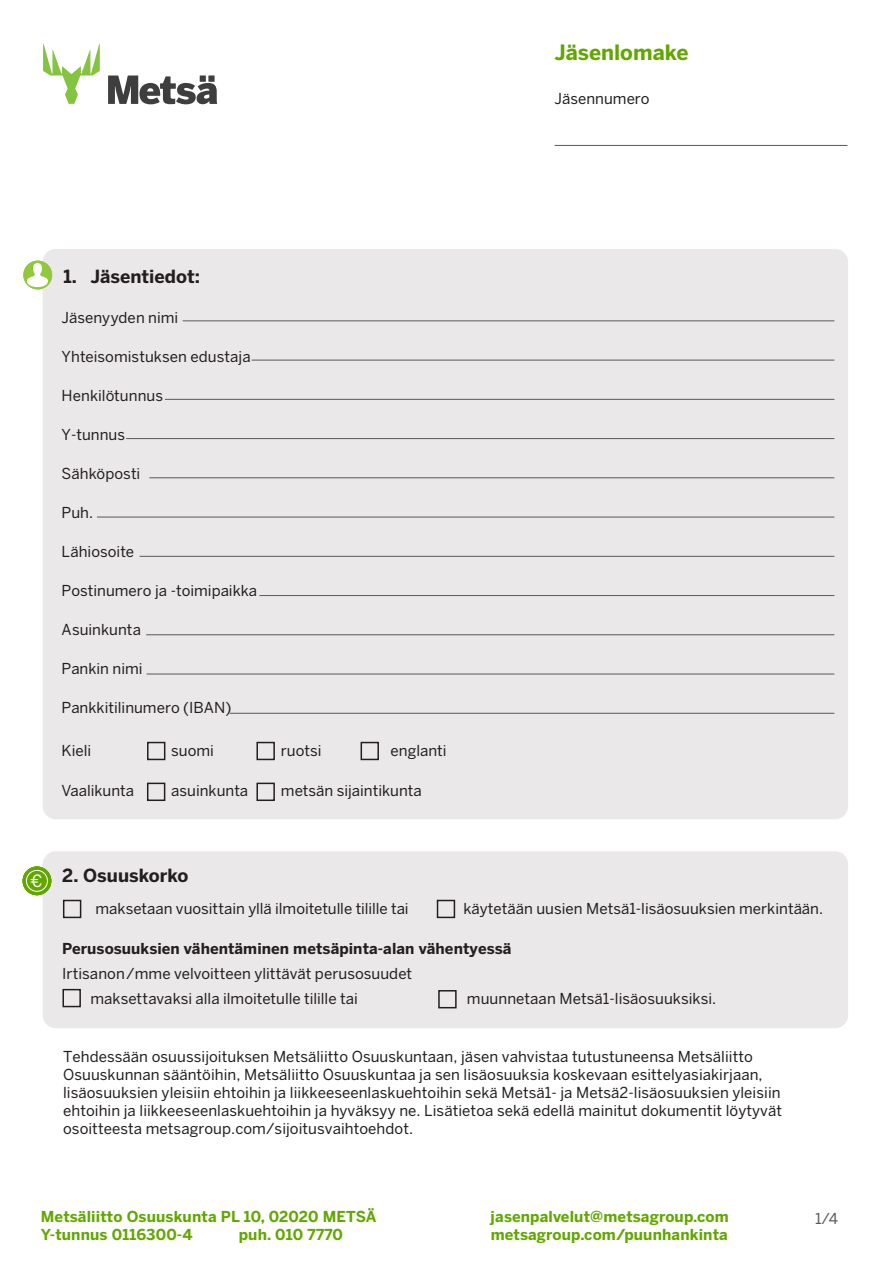
<style>
.page{position:relative;width:893px;height:1263px;background:#fff}
.page>*{position:absolute;margin:0;border:0;box-sizing:border-box;transform-origin:0 0}
.t1{font:700 21px "Benton Sans";color:#62a700}
.t2{font:700 18px "Benton Sans";color:#231f20}
.t3{font:15px/18px "Benton Sans";letter-spacing:.005em;color:#231f20}
.t4{font:700 15px "Benton Sans";letter-spacing:.01em;color:#62a700}
.t5{font:700 15px "Benton Sans";letter-spacing:.005em;color:#231f20}
.t6{font:15px "Benton Sans";color:#58595b}
</style>
<div class="page">
<div style="left:43px;top:249px;width:805px;height:570px;background:#eae8e8;border-radius:13px"></div>
<svg style="left:108px;top:75px;width:109px;height:29px"></svg>
<svg style="left:43px;top:44px;width:57px;height:60px"></svg>
<hr style="left:183px;top:320px;width:651px;height:1px;background:#58595b">
<hr style="left:252px;top:360px;width:582px;height:1px;background:#58595b">
<hr style="left:259px;top:595px;width:575px;height:1px;background:#58595b">
<hr style="left:146px;top:634px;width:688px;height:1px;background:#58595b">
<hr style="left:140px;top:556px;width:694px;height:1px;background:#58595b">
<hr style="left:149px;top:477px;width:685px;height:1px;background:#58595b">
<hr style="left:165px;top:399px;width:669px;height:1px;background:#58595b">
<hr style="left:126px;top:438px;width:708px;height:1px;background:#58595b">
<hr style="left:97px;top:517px;width:737px;height:1px;background:#58595b">
<hr style="left:555px;top:145px;width:292px;height:1px;background:#58595b">
<div style="left:43px;top:851px;width:805px;height:177px;background:#eae8e8;border-radius:13px"></div>
<div style="left:23px;top:867px;width:28px;height:28px;background:#62a700;border-radius:50%"></div>
<div style="left:23px;top:866px;width:28px;height:29px;border:1px solid #62a700;border-radius:50%"></div>
<svg style="left:24px;top:868px;width:25px;height:26px"></svg>
<div style="left:63px;top:900px;width:18px;height:18px;border:2px solid #231f20"></div>
<div style="left:437px;top:900px;width:18px;height:18px;border:2px solid #231f20"></div>
<hr style="left:147px;top:674px;width:687px;height:1px;background:#58595b">
<hr style="left:230px;top:713px;width:604px;height:1px;background:#58595b">
<div style="left:147px;top:742px;width:18px;height:18px;border:2px solid #231f20"></div>
<div style="left:256px;top:742px;width:19px;height:18px;border:2px solid #231f20"></div>
<div style="left:147px;top:783px;width:18px;height:18px;border:2px solid #231f20"></div>
<div style="left:256px;top:783px;width:19px;height:18px;border:2px solid #231f20"></div>
<div style="left:361px;top:742px;width:18px;height:18px;border:2px solid #231f20"></div>
<div style="left:438px;top:990px;width:19px;height:18px;border:2px solid #231f20"></div>
<div style="left:62px;top:989px;width:19px;height:18px;border:2px solid #231f20"></div>
<div style="left:23px;top:261px;width:29px;height:28px;background:#92c83e;border-radius:50%"></div>
<svg style="left:27px;top:263px;width:21px;height:24px"></svg>
<p class="t2" style="left:64px;top:263px;width:138px">1. Jäsentiedot:</p>
<p class="t3" style="left:62px;top:307px;width:118px">Jäsenyyden nimi</p>
<p class="t3" style="left:62px;top:346px;width:191px">Yhteisomistuksen edustaja</p>
<p class="t3" style="left:62px;top:385px;width:103px">Henkilötunnus</p>
<p class="t3" style="left:62px;top:424px;width:65px">Y-tunnus</p>
<p class="t3" style="left:62px;top:463px;width:80px">Sähköposti</p>
<p class="t3" style="left:62px;top:502px;width:33px">Puh.</p>
<p class="t3" style="left:62px;top:541px;width:74px">Lähiosoite</p>
<p class="t3" style="left:62px;top:580px;width:197px">Postinumero ja -toimipaikka</p>
<p class="t3" style="left:62px;top:619px;width:81px">Asuinkunta</p>
<p class="t3" style="left:62px;top:658px;width:83px">Pankin nimi</p>
<p class="t3" style="left:62px;top:697px;width:171px">Pankkitilinumero (IBAN)</p>
<p class="t3" style="left:62px;top:740px;width:31px">Kieli</p>
<p class="t3" style="left:171px;top:740px;width:44px">suomi</p>
<p class="t3" style="left:281px;top:740px;width:42px">ruotsi</p>
<p class="t3" style="left:391px;top:740px;width:57px">englanti</p>
<p class="t3" style="left:62px;top:781px;width:74px">Vaalikunta</p>
<p class="t3" style="left:171px;top:781px;width:78px">asuinkunta</p>
<p class="t3" style="left:281px;top:781px;width:142px">metsän sijaintikunta</p>
<h1 class="t1" style="left:555px;top:37px;width:136px">Jäsenlomake</h1>
<p class="t3" style="left:555px;top:89px;width:97px">Jäsennumero</p>
<p class="t2" style="left:30px;top:862px;width:160px"><sub>€</sub> 2. Osuuskorko</p>
<p class="t3" style="left:96px;top:899px;width:315px">maksetaan vuosittain yllä ilmoitetulle tilille tai</p>
<p class="t3" style="left:463px;top:899px;width:361px">käytetään uusien Metsä1-lisäosuuksien merkintään.</p>
<p class="t5" style="left:62px;top:937px;width:451px">Perusosuuksien vähentäminen metsäpinta-alan vähentyessä</p>
<p class="t3" style="left:90px;top:960px;width:323px;line-height:25px;text-indent:-28px">Irtisanon/mme velvoitteen ylittävät perusosuudet maksettavaksi alla ilmoitetulle tilille tai</p>
<p class="t3" style="left:467px;top:988px;width:251px">muunnetaan Metsä1-lisäosuuksiksi.</p>
<p class="t3" style="left:63px;top:1047px;width:720px">Tehdessään osuussijoituksen Metsäliitto Osuuskuntaan, jäsen vahvistaa tutustuneensa Metsäliitto Osuuskunnan sääntöihin, Metsäliitto Osuuskuntaa ja sen lisäosuuksia koskevaan esittelyasiakirjaan, lisäosuuksien yleisiin ehtoihin ja liikkeeseenlaskuehtoihin sekä Metsä1- ja Metsä2-lisäosuuksien yleisiin ehtoihin ja liikkeeseenlaskuehtoihin ja hyväksyy ne. Lisätietoa sekä edellä mainitut dokumentit löytyvät osoitteesta metsagroup.com/sijoitusvaihtoehdot.</p>
<p class="t4" style="left:41px;top:1205px;width:337px">Metsäliitto Osuuskunta PL 10, 02020 METSÄ</p>
<p class="t4" style="left:491px;top:1205px;width:240px">jasenpalvelut@metsagroup.com</p>
<p class="t4" style="left:41px;top:1223px;width:153px">Y-tunnus 0116300-4</p>
<p class="t4" style="left:239px;top:1223px;width:106px">puh. 010 7770</p>
<p class="t4" style="left:491px;top:1223px;width:239px">metsagroup.com/puunhankinta</p>
<p class="t6" style="left:815px;top:1208px;width:24px">1/4</p>
</div>
